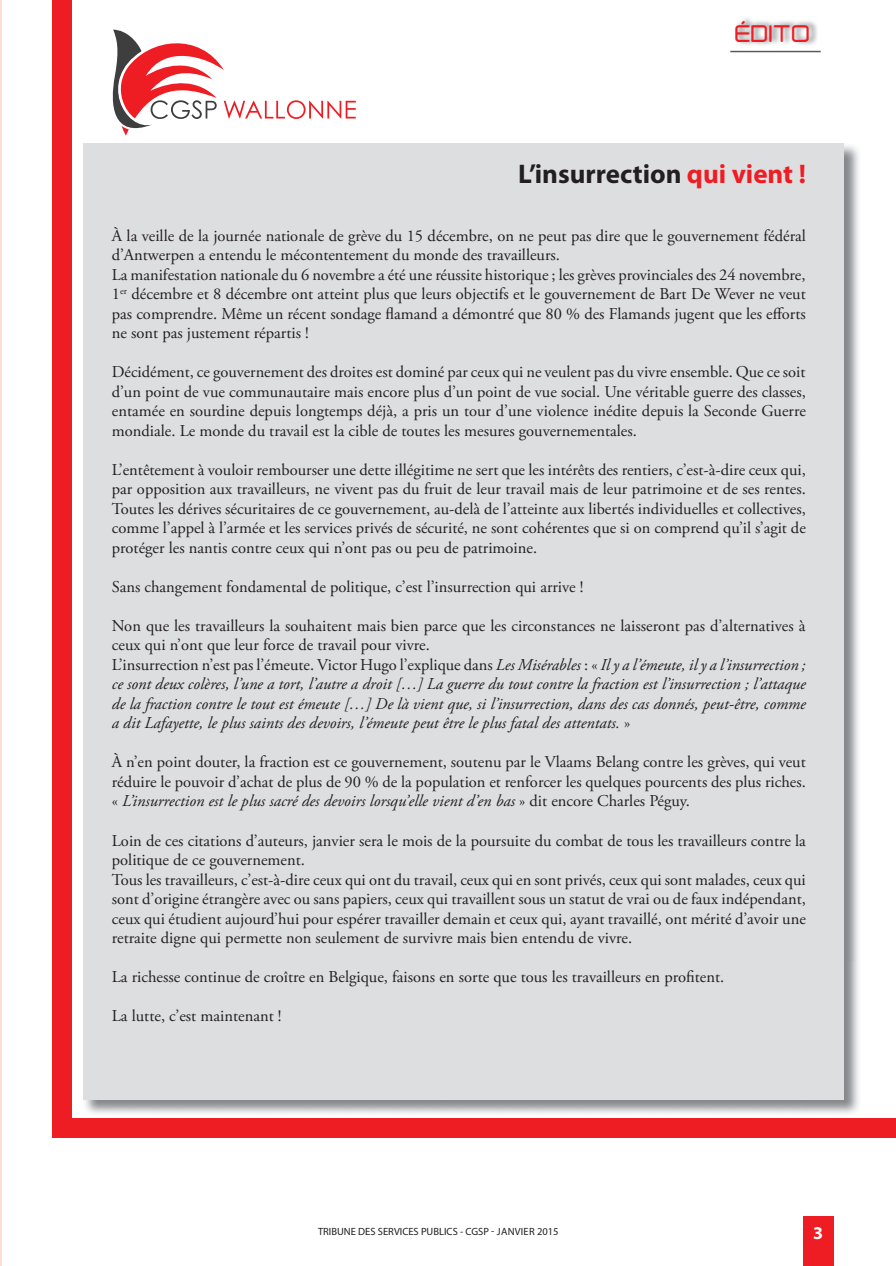
<style>
.page{position:relative;width:896px;height:1266px;background:#fff}
.page>*{position:absolute;margin:0;border:0;box-sizing:border-box;transform-origin:0 0}
.t1{font:700 27px "Myriad Pro";color:#231f20}
.t2{font:500 21px "Neogrey";color:#ee1d23}
.t3{font:700 18px "Myriad Pro";color:#fff}
.t4{font:16.5px/19.5px "Adobe Garamond Pro";color:#231f20;text-align:justify}
.t5{font:italic 16.5px/19.5px "Adobe Garamond Pro";color:#231f20}
.t6{font:10.5px "Myriad Pro";color:#231f20}
.s1{color:#ee1d23}
.s2{font-style:normal}
.s3{font-style:italic}
</style>
<div class="page">
<div style="left:803px;top:1216px;width:30px;height:49px;background:#ee1d23"></div>
<hr style="left:0;top:0;width:1px;height:1265px;background:#fdded0">
<img style="left:83px;top:143px;width:776px;height:971px">
<div style="left:83px;top:143px;width:760px;height:956px;background:#dddee0"></div>
<div style="left:52px;top:0;width:20px;height:1128px;background:#ee1d23"></div>
<div style="left:52px;top:1118px;width:843px;height:20px;background:#ee1d23"></div>
<img style="left:736px;top:18px;width:81px;height:27px">
<hr style="left:730px;top:51px;width:90px;height:1px;background:#5a5a5d">
<svg style="left:112px;top:30px;width:244px;height:106px"></svg>
<p class="t2" style="left:735px;top:20px;width:78px">ÉDITO</p>
<h1 class="t1" style="left:518px;top:159px;width:289px">L’insurrection <span class="s1">qui vient !</span></h1>
<p class="t4" style="left:112px;top:226px;width:695px;text-align:left">À la veille de la journée nationale de grève du 15 décembre, on ne peut pas dire que le gouvernement fédéral d’Antwerpen a entendu le mécontentement du monde des travailleurs.<br>La manifestation nationale du 6 novembre a été une réussite historique ; les grèves provinciales des 24 novembre, 1<sup>er</sup> décembre et 8 décembre ont atteint plus que leurs objectifs et le gouvernement de Bart De Wever ne veut pas comprendre. Même un récent sondage flamand a démontré que 80 % des Flamands jugent que les efforts ne sont pas justement répartis !</p>
<p class="t4" style="left:112px;top:363px;width:695px">Décidément, ce gouvernement des droites est dominé par ceux qui ne veulent pas du vivre ensemble. Que ce soit d’un point de vue communautaire mais encore plus d’un point de vue social. Une véritable guerre des classes, entamée en sourdine depuis longtemps déjà, a pris un tour d’une violence inédite depuis la Seconde Guerre mondiale. Le monde du travail est la cible de toutes les mesures gouvernementales.</p>
<p class="t4" style="left:112px;top:460px;width:695px">L’entêtement à vouloir rembourser une dette illégitime ne sert que les intérêts des rentiers, c’est-à-dire ceux qui, par opposition aux travailleurs, ne vivent pas du fruit de leur travail mais de leur patrimoine et de ses rentes.<br>Toutes les dérives sécuritaires de ce gouvernement, au-delà de l’atteinte aux libertés individuelles et collectives, comme l’appel à l’armée et les services privés de sécurité, ne sont cohérentes que si on comprend qu’il s’agit de protéger les nantis contre ceux qui n’ont pas ou peu de patrimoine.</p>
<p class="t4" style="left:112px;top:577px;width:473px">Sans changement fondamental de politique, c’est l’insurrection qui arrive !</p>
<p class="t5" style="left:112px;top:616px;width:695px"><span class="s2">Non que les travailleurs la souhaitent mais bien parce que les circonstances ne laisseront pas d’alternatives à ceux qui n’ont que leur force de travail pour vivre.<br>L’insurrection n’est pas l’émeute. Victor Hugo l’explique dans</span> Les Misérables <span class="s2">: «</span> Il y a l’émeute, il y a l’insurrection ; ce sont deux colères, l’une a tort, l’autre a droit […] La guerre du tout contre la fraction est l’insurrection ; l’attaque de la fraction contre le tout est émeute […] De là vient que, si l’insurrection, dans des cas donnés, peut-être, comme a dit Lafayette, le plus saints des devoirs, l’émeute peut être le plus fatal des attentats. <span class="s2">»</span></p>
<p class="t4" style="left:112px;top:753px;width:695px">À n’en point douter, la fraction est ce gouvernement, soutenu par le Vlaams Belang contre les grèves, qui veut réduire le pouvoir d’achat de plus de 90 % de la population et renforcer les quelques pourcents des plus riches. « <span class="s3">L’insurrection est le plus sacré des devoirs lorsqu’elle vient d’en bas</span> » dit encore Charles Péguy.</p>
<p class="t4" style="left:112px;top:831px;width:695px;text-align:left">Loin de ces citations d’auteurs, janvier sera le mois de la poursuite du combat de tous les travailleurs contre la politique de ce gouvernement.<br>Tous les travailleurs, c’est-à-dire ceux qui ont du travail, ceux qui en sont privés, ceux qui sont malades, ceux qui sont d’origine étrangère avec ou sans papiers, ceux qui travaillent sous un statut de vrai ou de faux indépendant, ceux qui étudient aujourd’hui pour espérer travailler demain et ceux qui, ayant travaillé, ont mérité d’avoir une retraite digne qui permette non seulement de survivre mais bien entendu de vivre.</p>
<p class="t4" style="left:112px;top:967px;width:614px">La richesse continue de croître en Belgique, faisons en sorte que tous les travailleurs en profitent.</p>
<p class="t4" style="left:112px;top:1006px;width:171px">La lutte, c’est maintenant !</p>
<p class="t6" style="left:318px;top:1225px;width:242px">TRIBUNE DES SERVICES PUBLICS - CGSP JANVIER 2015</p>
<p class="t3" style="left:813px;top:1222px;width:11px">3</p>
</div>
